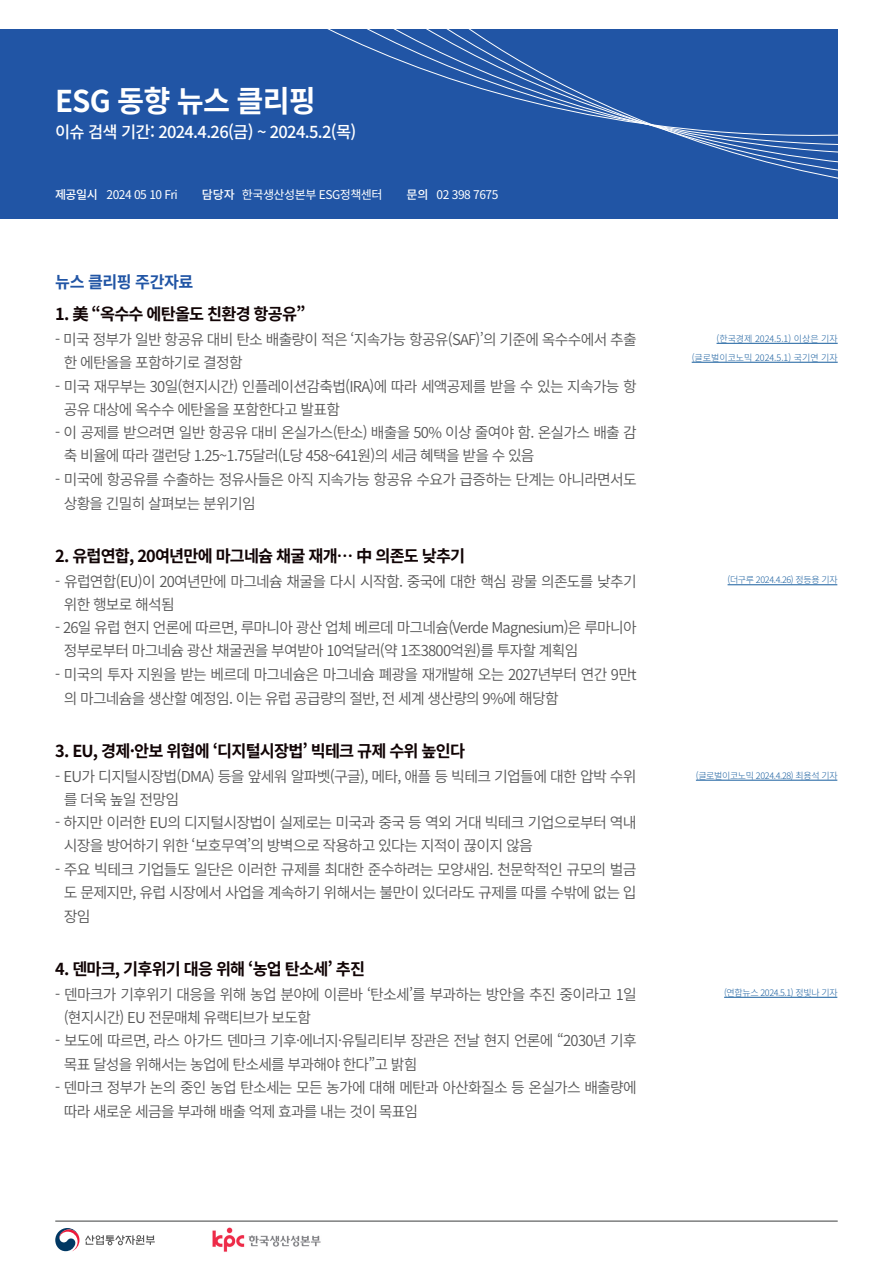
<style>
.page{position:relative;width:893px;height:1263px;background:#fff}
.page>*{position:absolute;margin:0;border:0;box-sizing:border-box;transform-origin:0 0}
.t1{font:700 30px "Source Han Sans K";letter-spacing:-.03em;color:#fff}
.t2{font:700 16.5px "Source Han Sans K";letter-spacing:-.05em;color:#110405}
.t3{font:500 16.5px "Source Han Sans K";letter-spacing:-.04em;color:#fff}
.t4{font:700 16.5px "Source Han Sans K";letter-spacing:-.03em;color:#2155a5}
.t5{font:15px/23.2px "Source Han Sans K";letter-spacing:-.05em;color:#575757}
.t6{font:12px "Source Han Sans K";letter-spacing:-.04em;color:#fff}
.t7{font:500 12px "Source Han Sans K";letter-spacing:-.025em;color:#fff}
.t8{font:300 9px "Source Han Sans K";letter-spacing:-.04em;color:#175d9e}
.t9{font:300 9px "Source Han Sans K";color:#175d9e}
</style>
<div class="page">
<div style="left:0;top:29px;width:838px;height:189px;background:#2155a5"></div>
<svg style="left:408px;top:29px;width:430px;height:190px"></svg>
<hr style="left:55px;top:1221px;width:783px;height:1px;background:#030505">
<img style="left:212px;top:1227px;width:109px;height:25px">
<hr style="left:716px;top:343px;width:122px;height:1px;background:#175d9e">
<hr style="left:692px;top:362px;width:146px;height:1px;background:#175d9e">
<hr style="left:728px;top:584px;width:109px;height:1px;background:#175d9e">
<hr style="left:696px;top:780px;width:141px;height:1px;background:#175d9e">
<hr style="left:724px;top:997px;width:113px;height:1px;background:#175d9e">
<svg style="left:55px;top:1228px;width:24px;height:23px"></svg>
<svg style="left:85px;top:1235px;width:70px;height:10px"></svg>
<p class="t1" style="left:55px;top:84px;width:262px">ESG 동향 뉴스 클리핑</p>
<p class="t3" style="left:55px;top:123px;width:303px">이슈 검색 기간: 2024.4.26(금) ~ 2024.5.2(목)</p>
<p class="t7" style="left:55px;top:188px;width:44px">제공일시</p>
<p class="t6" style="left:106px;top:188px;width:73px">2024 05 10 Fri</p>
<p class="t7" style="left:202px;top:188px;width:34px">담당자</p>
<p class="t6" style="left:242px;top:188px;width:142px">한국생산성본부 ESG정책센터</p>
<p class="t7" style="left:407px;top:188px;width:24px">문의</p>
<p class="t6" style="left:437px;top:188px;width:63px">02 398 7675</p>
<p class="t4" style="left:55px;top:272px;width:140px">뉴스 클리핑 주간자료</p>
<p class="t2" style="left:55px;top:305px;width:252px">1. 美 “옥수수 에탄올도 친환경 항공유”</p>
<p class="t5" style="left:64px;top:328px;width:574px;text-indent:-9px">- 미국 정부가 일반 항공유 대비 탄소 배출량이 적은 ‘지속가능 항공유(SAF)’의 기준에 옥수수에서 추출 한 에탄올을 포함하기로 결정함</p>
<p class="t5" style="left:64px;top:375px;width:574px;text-indent:-9px">- 미국 재무부는 30일(현지시간) 인플레이션감축법(IRA)에 따라 세액공제를 받을 수 있는 지속가능 항 공유 대상에 옥수수 에탄올을 포함한다고 발표함</p>
<p class="t5" style="left:64px;top:421px;width:574px;text-indent:-9px">- 이 공제를 받으려면 일반 항공유 대비 온실가스(탄소) 배출을 50% 이상 줄여야 함. 온실가스 배출 감 축 비율에 따라 갤런당 1.25~1.75달러(L당 458~641원)의 세금 혜택을 받을 수 있음</p>
<p class="t5" style="left:64px;top:467px;width:574px;line-height:24px;text-indent:-9px">- 미국에 항공유를 수출하는 정유사들은 아직 지속가능 항공유 수요가 급증하는 단계는 아니라면서도 상황을 긴밀히 살펴보는 분위기임</p>
<p class="t2" style="left:55px;top:546px;width:411px">2. 유럽연합, 20여년만에 마그네슘 채굴 재개… 中 의존도 낮추기</p>
<p class="t5" style="left:64px;top:570px;width:574px;text-indent:-9px">- 유럽연합(EU)이 20여년만에 마그네슘 채굴을 다시 시작함. 중국에 대한 핵심 광물 의존도를 낮추기 위한 행보로 해석됨</p>
<p class="t5" style="left:64px;top:616px;width:574px;text-indent:-9px">- 26일 유럽 현지 언론에 따르면, 루마니아 광산 업체 베르데 마그네슘(Verde Magnesium)은 루마니아 정부로부터 마그네슘 광산 채굴권을 부여받아 10억달러(약 1조3800억원)를 투자할 계획임</p>
<p class="t5" style="left:64px;top:662px;width:574px;line-height:24px;text-indent:-9px">- 미국의 투자 지원을 받는 베르데 마그네슘은 마그네슘 폐광을 재개발해 오는 2027년부터 연간 9만t 의 마그네슘을 생산할 예정임. 이는 유럽 공급량의 절반, 전 세계 생산량의 9%에 해당함</p>
<p class="t2" style="left:55px;top:741px;width:411px">3. EU, 경제·안보 위협에 ‘디지털시장법’ 빅테크 규제 수위 높인다</p>
<p class="t5" style="left:64px;top:765px;width:574px;text-indent:-9px">- EU가 디지털시장법(DMA) 등을 앞세워 알파벳(구글), 메타, 애플 등 빅테크 기업들에 대한 압박 수위 를 더욱 높일 전망임</p>
<p class="t5" style="left:64px;top:811px;width:574px;text-indent:-9px">- 하지만 이러한 EU의 디지털시장법이 실제로는 미국과 중국 등 역외 거대 빅테크 기업으로부터 역내 시장을 방어하기 위한 ‘보호무역’의 방벽으로 작용하고 있다는 지적이 끊이지 않음</p>
<p class="t5" style="left:64px;top:857px;width:574px;line-height:23.7px;text-align:justify;text-indent:-9px">- 주요 빅테크 기업들도 일단은 이러한 규제를 최대한 준수하려는 모양새임. 천문학적인 규모의 벌금 도 문제지만, 유럽 시장에서 사업을 계속하기 위해서는 불만이 있더라도 규제를 따를 수밖에 없는 입 장임</p>
<p class="t2" style="left:55px;top:959px;width:311px">4. 덴마크, 기후위기 대응 위해 ‘농업 탄소세’ 추진</p>
<p class="t5" style="left:64px;top:983px;width:574px;text-indent:-9px">- 덴마크가 기후위기 대응을 위해 농업 분야에 이른바 ‘탄소세’를 부과하는 방안을 추진 중이라고 1일 (현지시간) EU 전문매체 유랙티브가 보도함</p>
<p class="t5" style="left:64px;top:1029px;width:574px;text-indent:-9px">- 보도에 따르면, 라스 아가드 덴마크 기후·에너지·유틸리티부 장관은 전날 현지 언론에 “2030년 기후 목표 달성을 위해서는 농업에 탄소세를 부과해야 한다”고 밝힘</p>
<p class="t5" style="left:64px;top:1076px;width:574px;line-height:24px;text-indent:-9px">- 덴마크 정부가 논의 중인 농업 탄소세는 모든 농가에 대해 메탄과 아산화질소 등 온실가스 배출량에 따라 새로운 세금을 부과해 배출 억제 효과를 내는 것이 목표임</p>
<p class="t9" style="left:716px;top:334px;width:123px">(한국경제 2024.5.1) 이상은 기자</p>
<p class="t9" style="left:692px;top:352px;width:147px">(글로벌이코노믹 2024.5.1) 국기연 기자</p>
<p class="t8" style="left:728px;top:575px;width:112px">(더구루 2024.4.26) 정등용 기자</p>
<p class="t8" style="left:696px;top:770px;width:143px">(글로벌이코노믹 2024.4.28) 최용석 기자</p>
<p class="t8" style="left:724px;top:987px;width:115px">(연합뉴스 2024.5.1) 정빛나 기자</p>
</div>
